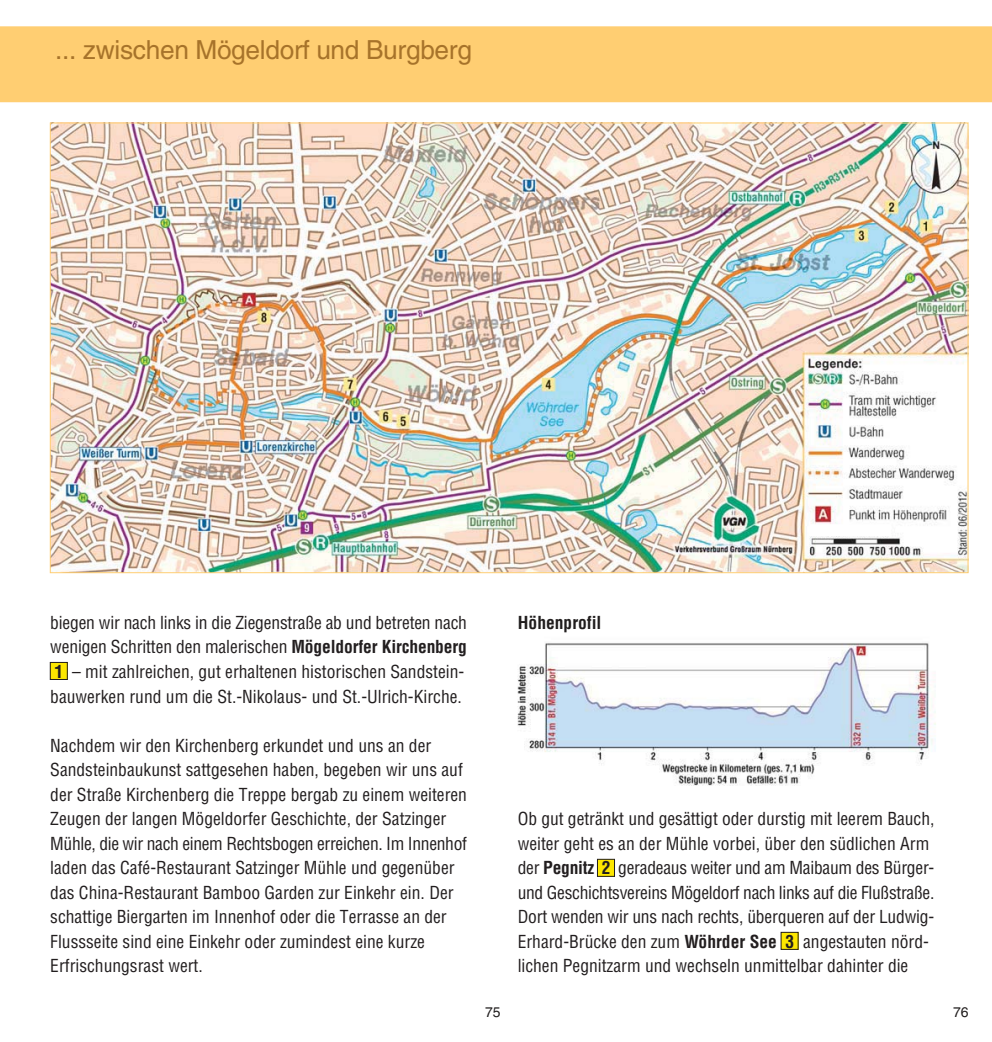
<style>
.page{position:relative;width:992px;height:1042px;background:#fff}
.page>*{position:absolute;margin:0;border:0;box-sizing:border-box;transform-origin:0 0}
.t1{font:26.25px "Helvetica";letter-spacing:-.01em;color:#a7732a}
.t2{font:condensed 17.5px/24.5px "Helvetica";color:#221e1f}
.t3{font:700 condensed 17.5px "Helvetica";color:#201d1d}
.t4{font:14px "Helvetica";color:#201d1d}
.s1{font-weight:700}
</style>
<div class="page">
<div style="left:0;top:26px;width:992px;height:76px;background:#ffce72"></div>
<div style="left:50px;top:662px;width:17px;height:17px;background:#fde700"></div>
<div style="left:50px;top:662px;width:18px;height:18px;border:1px solid #221e1f"></div>
<div style="left:597px;top:859px;width:17px;height:17px;background:#fde700"></div>
<div style="left:597px;top:859px;width:18px;height:18px;border:1px solid #221e1f"></div>
<div style="left:781px;top:932px;width:17px;height:17px;background:#fde700"></div>
<div style="left:781px;top:932px;width:18px;height:18px;border:1px solid #221e1f"></div>
<img style="left:517px;top:643px;width:419px;height:143px">
<img style="left:52px;top:125px;width:914px;height:446px">
<div style="left:810px;top:525px;width:80px;height:10px;background:#fff"></div>
<h1 class="t1" style="left:55px;top:40px;width:418px">... zwischen Mögeldorf und Burgberg</h1>
<p class="t2" style="left:50px;top:612px;width:418px">biegen wir nach links in die Ziegenstraße ab und betreten nach wenigen Schritten den malerischen <span class="s1">Mögeldorfer Kirchenberg 1</span> – mit zahlreichen, gut erhaltenen historischen Sandstein&shy;bauwerken rund um die St.-Nikolaus- und St.-Ulrich-Kirche.</p>
<p class="t2" style="left:50px;top:734px;width:418px">Nachdem wir den Kirchenberg erkundet und uns an der Sandsteinbaukunst sattgesehen haben, begeben wir uns auf der Straße Kirchenberg die Treppe bergab zu einem weiteren Zeugen der langen Mögeldorfer Geschichte, der Satzinger Mühle, die wir nach einem Rechtsbogen erreichen. Im Innenhof laden das Café-Restaurant Satzinger Mühle und gegenüber das China-Restaurant Bamboo Garden zur Einkehr ein. Der schattige Biergarten im Innenhof oder die Terrasse an der Flussseite sind eine Einkehr oder zumindest eine kurze Erfrischungsrast wert.</p>
<p class="t3" style="left:518px;top:615px;width:85px">Höhenprofil</p>
<p class="t4" style="left:485px;top:1007px;width:17px">75</p>
<p class="t2" style="left:518px;top:808px;width:418px">Ob gut getränkt und gesättigt oder durstig mit leerem Bauch, weiter geht es an der Mühle vorbei, über den südlichen Arm der <span class="s1">Pegnitz 2</span> geradeaus weiter und am Maibaum des Bürger&shy;und Geschichtsvereins Mögeldorf nach links auf die Flußstraße.<br>Dort wenden wir uns nach rechts, überqueren auf der Ludwig-Erhard-Brücke den zum <span class="s1">Wöhrder See 3</span> angestauten nörd&shy;lichen Pegnitzarm und wechseln unmittelbar dahinter die</p>
<p class="t4" style="left:953px;top:1006px;width:17px">76</p>
</div>
